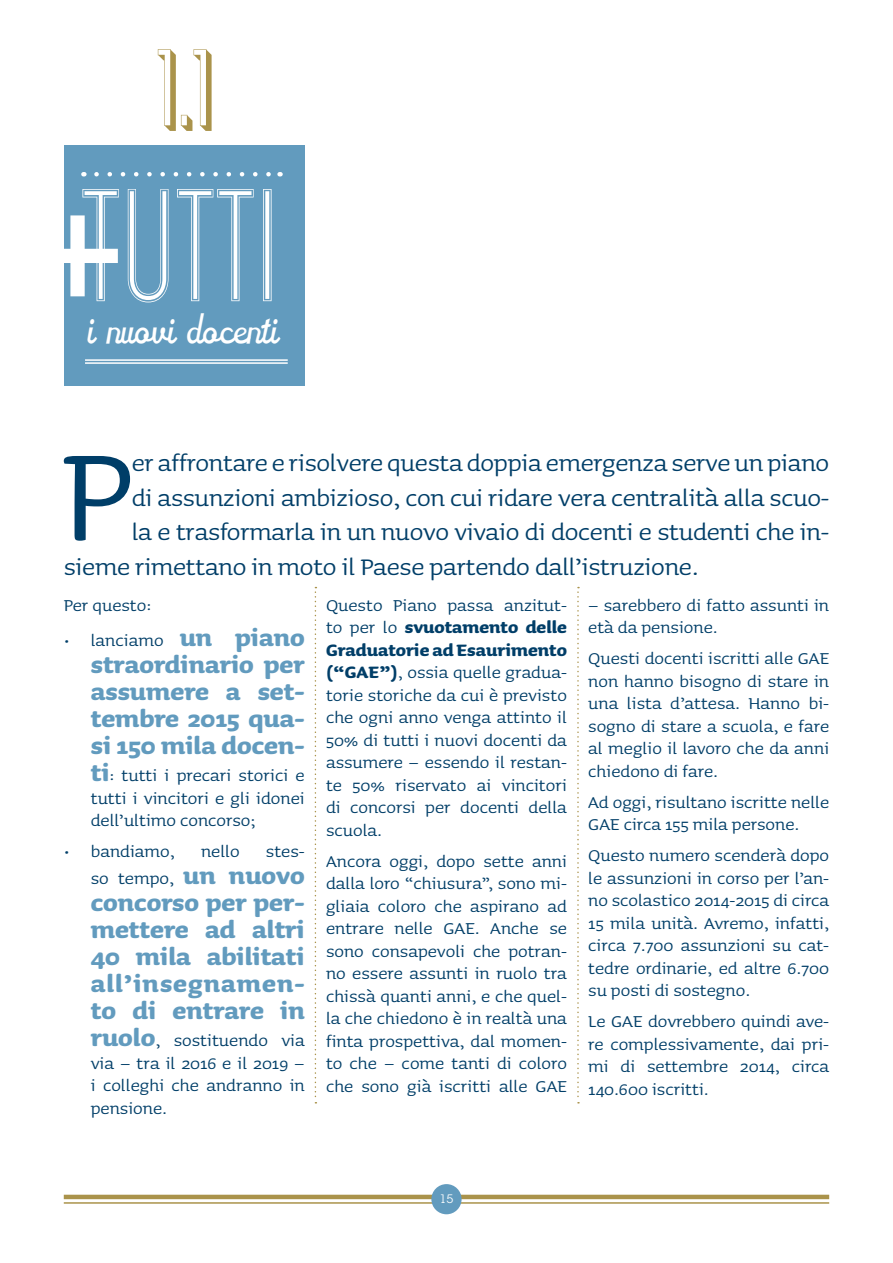
<style>
.page{position:relative;width:893px;height:1263px;background:#fff}
.page>*{position:absolute;margin:0;border:0;box-sizing:border-box;transform-origin:0 0}
.inizio_capitolo{font:163.2px "Sauna";color:#003e68}
.t1{font:160.2px "Canter Outline";color:#fff}
.numero_paragrafo{font:108px "Canter Bold 3 D";color:#aa934b}
.testo_scorrevole{font:41.4px "Varsity Script JF";color:#fff}
.inizio_capitolo-2{font:30px "Sauna";letter-spacing:-.01em;color:#003e68}
.t2{font:700 30px/27px "Sauna";color:#629bbe;text-align:justify}
.testo_scorrevole-2{font:21px/22.5px "Sauna";color:#003e68;text-align:justify}
.t3{font:12px "Lubalin Graph";color:#fff}
.s1{font-weight:700;font-size:30px;color:#629bbe}
.s2{font-weight:700}
</style>
<div class="page">
<div style="left:64px;top:145px;width:241px;height:241px;background:#629bbe"></div>
<hr style="left:85px;top:359px;width:203px;height:2px;background:#fff">
<hr style="left:85px;top:362px;width:203px;height:2px;background:#fff">
<svg style="left:96px;top:172px;width:175px;height:4px"></svg>
<svg style="left:315px;top:587px;width:1px;height:516px"></svg>
<svg style="left:577px;top:587px;width:2px;height:516px"></svg>
<hr style="left:64px;top:1195px;width:765px;height:4px;background:#aa934b">
<hr style="left:64px;top:1202px;width:765px;height:2px;background:#aa934b">
<div style="left:431px;top:1184px;width:31px;height:30px;background:#629bbe;border-radius:50%"></div>
<p class="numero_paragrafo" style="left:156px;top:34px;width:59px">1.1</p>
<p class="t1" style="left:31px;top:171px;width:247px">• TUTTI</p>
<p class="testo_scorrevole" style="left:87px;top:305px;width:192px">i nuovi docenti</p>
<p class="inizio_capitolo" style="left:61px;top:408px;width:74px">P</p>
<p class="inizio_capitolo-2" style="left:132px;top:447px;width:699px">er affrontare e risolvere questa doppia emergenza serve un piano</p>
<p class="inizio_capitolo-2" style="left:132px;top:481px;width:699px">di assunzioni ambizioso, con cui ridare vera centralità alla scuo-</p>
<p class="inizio_capitolo-2" style="left:132px;top:516px;width:699px">la e trasformarla in un nuovo vivaio di docenti e studenti che in-</p>
<p class="inizio_capitolo-2" style="left:64px;top:550px;width:636px">sieme rimettano in moto il Paese partendo dall’istruzione.</p>
<p class="testo_scorrevole-2" style="left:64px;top:594px;width:89px">Per questo:</p>
<p class="testo_scorrevole-2" style="left:64px;top:629px;width:242px">• lanciamo <span class="s1">un piano</span></p>
<p class="t2" style="left:91px;top:651px;width:215px">straordinario per assumere a set&shy;tembre 2015 qua&shy;si 150 mila docen-</p>
<p class="testo_scorrevole-2" style="left:91px;top:764px;width:215px"><span class="s1">ti</span>: tutti i precari storici e tutti i vincitori e gli idonei dell’ultimo concorso;</p>
<p class="testo_scorrevole-2" style="left:64px;top:838px;width:242px;line-height:27px;text-align:right">• bandiamo, nello stes&shy;so tempo, <span class="s1">un nuovo</span></p>
<p class="t2" style="left:91px;top:889px;width:215px">concorso per per&shy;mettere ad altri 40 mila abilitati all’insegnamen&shy;to di entrare in</p>
<p class="testo_scorrevole-2" style="left:91px;top:1029px;width:215px"><span class="s1">ruolo</span>, sostituendo via via – tra il 2016 e il 2019 – i colleghi che andranno in pensione.</p>
<p class="testo_scorrevole-2" style="left:588px;top:594px;width:242px">– sarebbero di fatto assunti in età da pensione.</p>
<p class="testo_scorrevole-2" style="left:588px;top:647px;width:242px">Questi docenti iscritti alle GAE non hanno bisogno di stare in una lista d’attesa. Hanno bi&shy;sogno di stare a scuola, e fare al meglio il lavoro che da anni chiedono di fare.</p>
<p class="testo_scorrevole-2" style="left:588px;top:791px;width:242px">Ad oggi, risultano iscritte nelle<br>GAE circa 155 mila persone.</p>
<p class="testo_scorrevole-2" style="left:588px;top:844px;width:242px">Questo numero scenderà dopo le assunzioni in corso per l’an&shy;no scolastico 2014-2015 di circa 15 mila unità. Avremo, infatti, circa 7.700 assunzioni su cat&shy;tedre ordinarie, ed altre 6.700 su posti di sostegno.</p>
<p class="testo_scorrevole-2" style="left:588px;top:1010px;width:242px">Le GAE dovrebbero quindi ave&shy;re complessivamente, dai pri&shy;mi di settembre 2014, circa 140.600 iscritti.</p>
<p class="testo_scorrevole-2" style="left:326px;top:594px;width:242px">Questo Piano passa anzitut&shy;to per lo <span class="s2">svuotamento delle Graduatorie ad Esaurimento (“GAE”)</span>, ossia quelle gradua&shy;torie storiche da cui è previsto che ogni anno venga attinto il 50% di tutti i nuovi docenti da assumere – essendo il restan&shy;te 50% riservato ai vincitori di concorsi per docenti della scuola.</p>
<p class="testo_scorrevole-2" style="left:326px;top:850px;width:242px">Ancora oggi, dopo sette anni dalla loro “chiusura”, sono mi&shy;gliaia coloro che aspirano ad entrare nelle GAE. Anche se sono consapevoli che potran&shy;no essere assunti in ruolo tra chissà quanti anni, e che quel&shy;la che chiedono è in realtà una finta prospettiva, dal momen&shy;to che – come tanti di coloro che sono già iscritti alle GAE</p>
<p class="t3" style="left:439px;top:1192px;width:15px">15</p>
</div>
